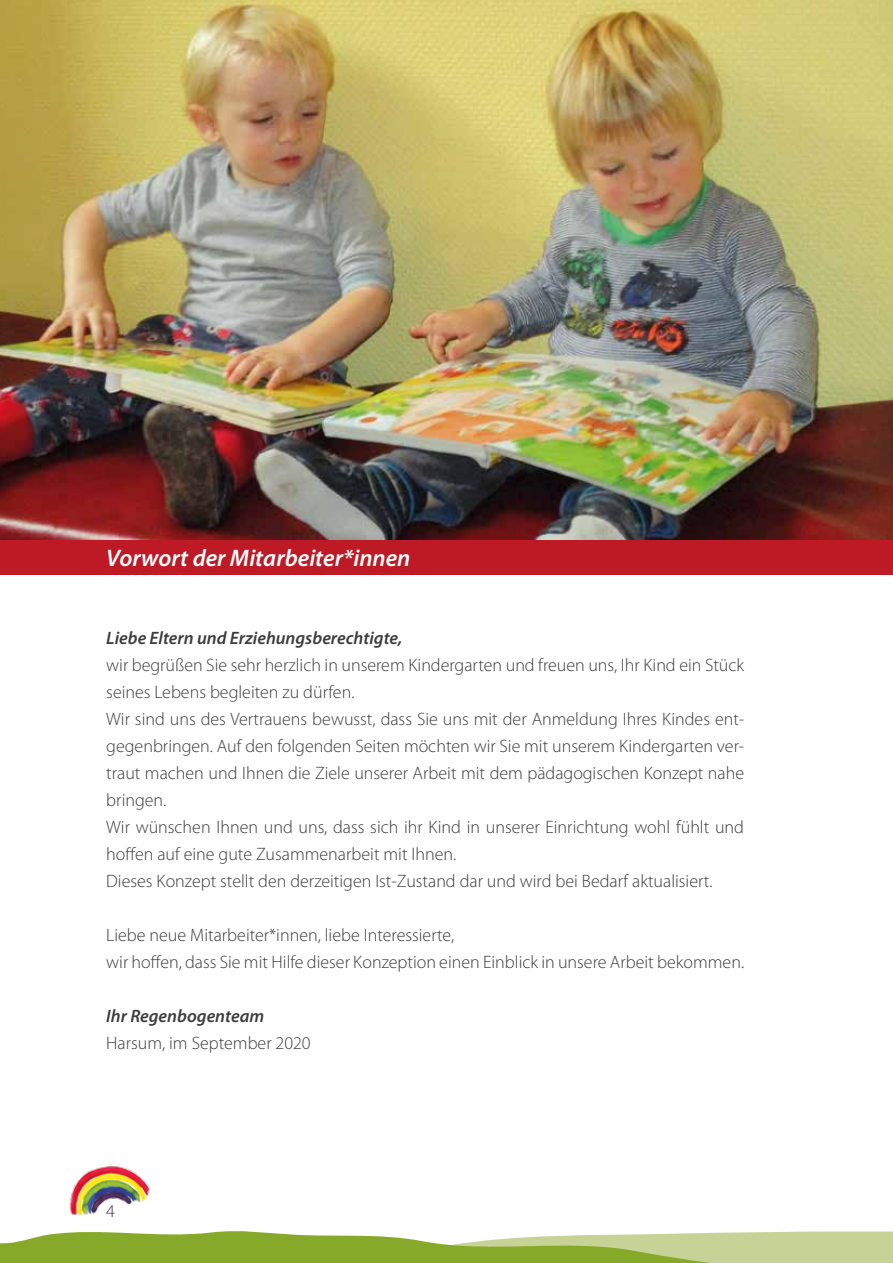
<style>
.page{position:relative;width:893px;height:1263px;background:#fff}
.page>*{position:absolute;margin:0;border:0;box-sizing:border-box;transform-origin:0 0}
.t1{font:italic 600 24px "Myriad Pro";color:#fff}
.t2{font:300 18px/27px "Myriad Pro";color:#3c3c3b}
.t3{font:italic 600 18px "Myriad Pro";color:#3c3c3b}
</style>
<div class="page">
<img style="left:69px;top:1166px;width:81px;height:49px">
<svg style="left:0;top:1231px;width:893px;height:32px;background:#a9c066"></svg>
<img style="left:0;top:0;width:893px;height:574px">
<div style="left:0;top:540px;width:892px;height:34px;background:#be1a25"></div>
<h1 class="t1" style="left:106px;top:542px;width:306px">Vorwort der Mitarbeiter*innen</h1>
<p class="t3" style="left:106px;top:626px;width:297px">Liebe Eltern und Erziehungsberechtigte,</p>
<p class="t2" style="left:106px;top:651px;width:639px">wir begrüßen Sie sehr herzlich in unserem Kindergarten und freuen uns, Ihr Kind ein Stück seines Lebens begleiten zu dürfen.<br>Wir sind uns des Vertrauens bewusst, dass Sie uns mit der Anmeldung Ihres Kindes ent&shy;gegenbringen. Auf den folgenden Seiten möchten wir Sie mit unserem Kindergarten ver&shy;traut machen und Ihnen die Ziele unserer Arbeit mit dem pädagogischen Konzept nahe bringen.<br>Wir wünschen Ihnen und uns, dass sich ihr Kind in unserer Einrichtung wohl fühlt und hoffen auf eine gute Zusammenarbeit mit Ihnen.<br>Dieses Konzept stellt den derzeitigen Ist-Zustand dar und wird bei Bedarf aktualisiert.</p>
<p class="t2" style="left:106px;top:921px;width:639px">Liebe neue Mitarbeiter*innen, liebe Interessierte,<br>wir hoffen, dass Sie mit Hilfe dieser Konzeption einen Einblick in unsere Arbeit bekommen.</p>
<p class="t3" style="left:106px;top:1004px;width:159px">Ihr Regenbogenteam</p>
<p class="t2" style="left:106px;top:1029px;width:206px">Harsum, im September 2020</p>
<p class="t2" style="left:106px;top:1197px;width:10px">4</p>
</div>
